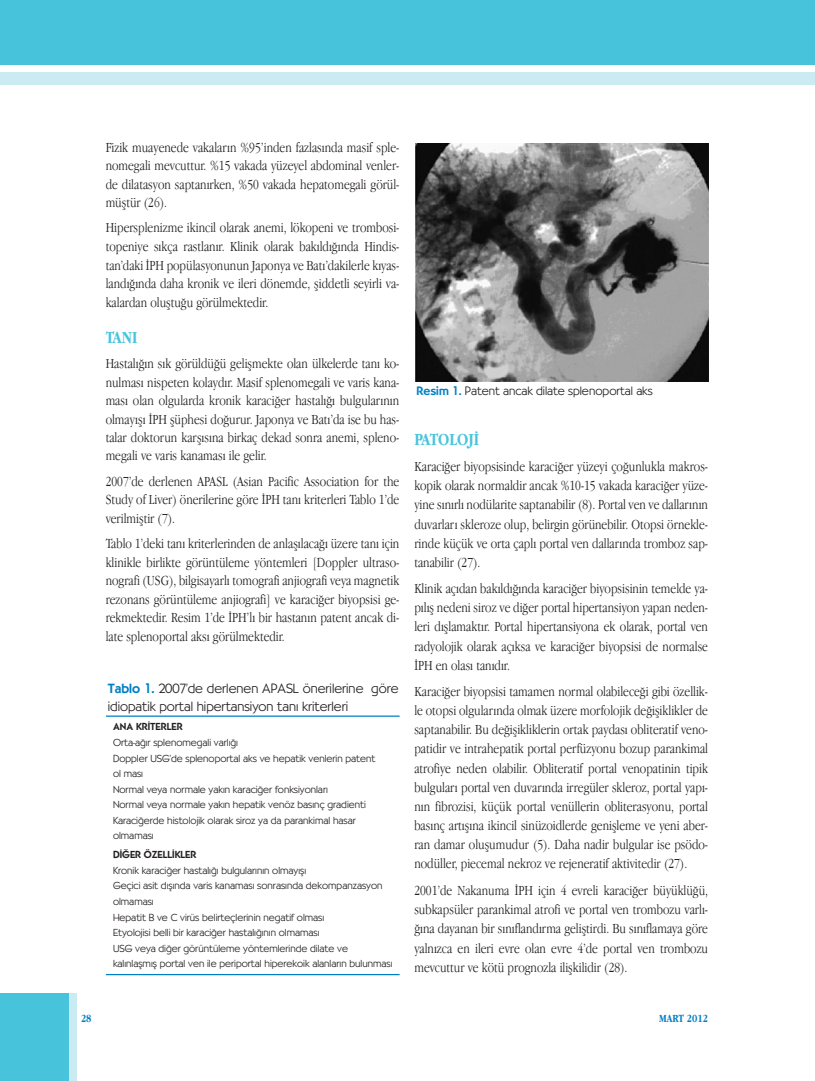
<style>
.page{position:relative;width:815px;height:1081px;background:#fff}
.page>*{position:absolute;margin:0;border:0;box-sizing:border-box;transform-origin:0 0}
.t1{font:700 17.5px "Apple Garamond";color:#47c4dc}
.t2{font:300 14.38px/19.1px "Apple Garamond";color:#231f20;text-align:justify}
.t3{font:13.12px/17.1px "Cg Bernhardt Lt";color:#231f20}
.t4{font:11.88px "Cg Bernhardt Lt";color:#231f20}
.t5{font:700 11.25px "Apple Garamond";color:#007fc5}
.t6{font:10px/15.5px "Cg Bernhardt Lt";color:#231f20}
.t7{font:10px "Cg Bernhardt Md";color:#231f20}
.s1{font-family:"Cg Bernhardt Md";color:#007fc5}
.s2{font-family:"Avant Garde TR";font-weight:600;color:#007fc5}
</style>
<div class="page">
<div style="left:0;top:993px;width:70px;height:88px;background:#47c4dc"></div>
<div style="left:70px;top:993px;width:7px;height:88px;background:#cbebf3"></div>
<div style="left:0;top:0;width:814px;height:65px;background:#47c4dc"></div>
<div style="left:0;top:72px;width:814px;height:13px;background:#cbebf3"></div>
<hr style="left:106px;top:715px;width:294px;height:2px;background:#007fc5">
<hr style="left:106px;top:974px;width:294px;height:1px;background:#007fc5">
<img style="left:416px;top:143px;width:292px;height:238px">
<p class="t2" style="left:106px;top:140px;width:295px;line-height:18.1px">Fizik muayenede vakaların %95’inden fazlasında masif sple&shy;nomegali mevcuttur. %15 vakada yüzeyel abdominal venler&shy;de dilatasyon saptanırken, %50 vakada hepatomegali görül&shy;müştür (26).</p>
<p class="t2" style="left:106px;top:220px;width:295px;line-height:18.6px">Hipersplenizme ikincil olarak anemi, lökopeni ve trombosi&shy;topeniye sıkça rastlanır. Klinik olarak bakıldığında Hindis&shy;tan’daki İPH popülasyonunun Japonya ve Batı’dakilerle kıyas&shy;landığında daha kronik ve ileri dönemde, şiddetli seyirli va&shy;kalardan oluştuğu görülmektedir.</p>
<p class="t1" style="left:106px;top:330px;width:33px">TANI</p>
<p class="t2" style="left:106px;top:356px;width:295px;line-height:18.4px">Hastalığın sık görüldüğü gelişmekte olan ülkelerde tanı ko&shy;nulması nispeten kolaydır. Masif splenomegali ve varis kana&shy;ması olan olgularda kronik karaciğer hastalığı bulgularının olmayışı İPH şüphesi doğurur. Japonya ve Batı’da ise bu has&shy;talar doktorun karşısına birkaç dekad sonra anemi, spleno&shy;megali ve varis kanaması ile gelir.</p>
<p class="t2" style="left:106px;top:473px;width:295px;line-height:18.4px">2007’de derlenen APASL (Asian Pacific Association for the Study of Liver) önerilerine göre İPH tanı kriterleri Tablo 1’de verilmiştir (7).</p>
<p class="t2" style="left:106px;top:535px;width:295px;line-height:18.5px">Tablo 1’deki tanı kriterlerinden de anlaşılacağı üzere tanı için klinikle birlikte görüntüleme yöntemleri [Doppler ultraso&shy;nografi (USG), bilgisayarlı tomografi anjiografi veya magnetik rezonans görüntüleme anjiografi] ve karaciğer biyopsisi ge&shy;rekmektedir. Resim 1’de İPH’lı bir hastanın patent ancak di&shy;late splenoportal aksı görülmektedir.</p>
<p class="t3" style="left:108px;top:682px;width:292px"><span class="s1">Tablo</span> <span class="s2">1</span><span class="s1">.</span> 2007’de derlenen APASL önerilerine göre idiopatik portal hipertansiyon tan› kriterleri</p>
<p class="t7" style="left:113px;top:723px;width:71px">ANA KR‹TERLER</p>
<p class="t6" style="left:113px;top:736px;width:264px">Orta-a¤›r splenomegali varl›¤›<br>Doppler USG’de splenoportal aks ve hepatik venlerin patent ol mas›<br>Normal veya normale yak›n karaci¤er fonksiyonlar›<br>Normal veya normale yak›n hepatik venöz bas›nç gradienti Karaci¤erde histolojik olarak siroz ya da parankimal hasar olmamas›</p>
<p class="t7" style="left:113px;top:851px;width:85px">D‹⁄ER ÖZELL‹KLER</p>
<p class="t6" style="left:113px;top:864px;width:281px">Kronik karaci¤er hastal›¤› bulgular›n›n olmay›fl›<br>Geçici asit d›fl›nda varis kanamas› sonras›nda dekompanzasyon olmamas›<br>Hepatit B ve C virüs belirteçlerinin negatif olmas›<br>Etyolojisi belli bir karaci¤er hastal›¤›n›n olmamas›<br>USG veya di¤er görüntüleme yöntemlerinde dilate ve kal›nlaflm›fl portal ven ile periportal hiperekoik alanlar›n bulunmas›</p>
<p class="t4" style="left:417px;top:386px;width:238px"><span class="s1">Resim</span> <span class="s2">1</span><span class="s1">.</span> Patent ancak dilate splenoportal aks</p>
<p class="t1" style="left:414px;top:432px;width:66px">PATOLOJİ</p>
<p class="t2" style="left:414px;top:458px;width:295px">Karaciğer biyopsisinde karaciğer yüzeyi çoğunlukla makros&shy;kopik olarak normaldir ancak %10-15 vakada karaciğer yüze&shy;yine sınırlı nodülarite saptanabilir (8). Portal ven ve dallarının duvarları skleroze olup, belirgin görünebilir. Otopsi örnekle&shy;rinde küçük ve orta çaplı portal ven dallarında tromboz sap&shy;tanabilir (27).</p>
<p class="t2" style="left:414px;top:580px;width:295px">Klinik açıdan bakıldığında karaciğer biyopsisinin temelde ya&shy;pılış nedeni siroz ve diğer portal hipertansiyon yapan neden&shy;leri dışlamaktır. Portal hipertansiyona ek olarak, portal ven radyolojik olarak açıksa ve karaciğer biyopsisi de normalse İPH en olası tanıdır.</p>
<p class="t2" style="left:414px;top:683px;width:295px">Karaciğer biyopsisi tamamen normal olabileceği gibi özellik&shy;le otopsi olgularında olmak üzere morfolojik değişiklikler de saptanabilir. Bu değişikliklerin ortak paydası obliteratif veno&shy;patidir ve intrahepatik portal perfüzyonu bozup parankimal atrofiye neden olabilir. Obliteratif portal venopatinin tipik bulguları portal ven duvarında irregüler skleroz, portal yapı&shy;nın fibrozisi, küçük portal venüllerin obliterasyonu, portal basınç artışına ikincil sinüzoidlerde genişleme ve yeni aber&shy;ran damar oluşumudur (5). Daha nadir bulgular ise psödo&shy;nodüller, piecemal nekroz ve rejeneratif aktivitedir (27).</p>
<p class="t2" style="left:414px;top:881px;width:295px">2001’de Nakanuma İPH için 4 evreli karaciğer büyüklüğü, subkapsüler parankimal atrofi ve portal ven trombozu varlı&shy;ğına dayanan bir sınıflandırma geliştirdi. Bu sınıflamaya göre yalnızca en ileri evre olan evre 4’de portal ven trombozu mevcuttur ve kötü prognozla ilişkilidir (28).</p>
<p class="t5" style="left:81px;top:1014px;width:12px">28</p>
<p class="t5" style="left:659px;top:1014px;width:50px">MART 2012</p>
</div>
